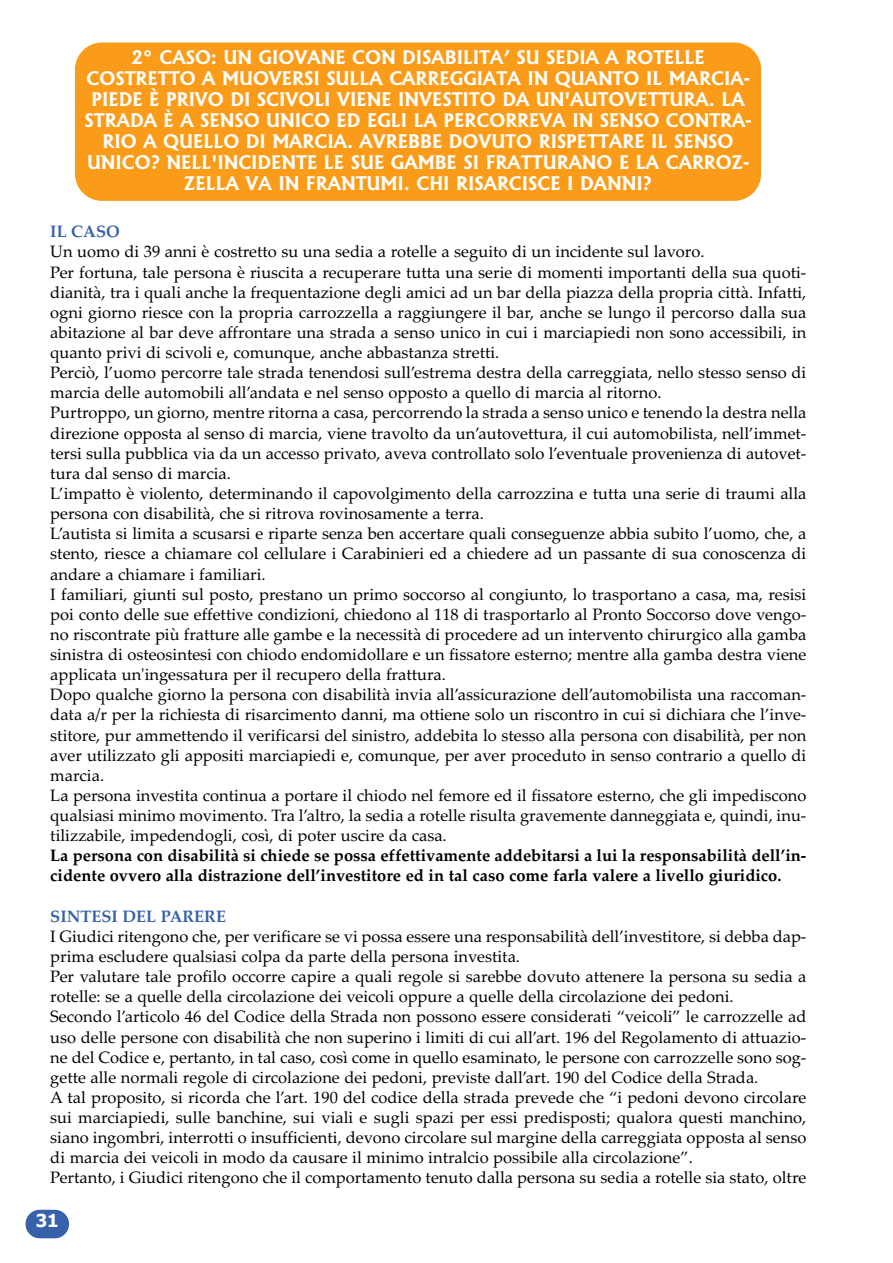
<style>
.page{position:relative;width:893px;height:1263px;background:#fff}
.page>*{position:absolute;margin:0;border:0;box-sizing:border-box;transform-origin:0 0}
.t1{font:700 18px/21px "Albertus";color:#fff;text-align:center}
.t2{font:700 18px "Tahoma";color:#fff}
.t3{font:16.5px/20.1px "Palatino Linotype";color:#000}
.t4{font:700 16.5px/20.1px "Palatino Linotype";color:#000}
.t5{font:700 16.5px "Palatino Linotype";color:#3761aa}
</style>
<div class="page">
<div style="left:75px;top:43px;width:686px;height:158px;background:#fa9c19;border-radius:27px"></div>
<div style="left:26px;top:1210px;width:43px;height:28px;background:#3761aa;border-radius:14px"></div>
<p class="t1" style="left:85px;top:47px;width:668px">2° CASO: UN GIOVANE CON DISABILITA’ SU SEDIA A ROTELLE COSTRETTO A MUOVERSI SULLA CARREGGIATA IN QUANTO IL MARCIA-PIEDE È PRIVO DI SCIVOLI VIENE INVESTITO DA UN'AUTOVETTURA. LA STRADA È A SENSO UNICO ED EGLI LA PERCORREVA IN SENSO CONTRA-RIO A QUELLO DI MARCIA. AVREBBE DOVUTO RISPETTARE IL SENSO UNICO? NELL'INCIDENTE LE SUE GAMBE SI FRATTURANO E LA CARROZ-ZELLA VA IN FRANTUMI. CHI RISARCISCE I DANNI?</p>
<p class="t5" style="left:50px;top:222px;width:71px">IL CASO</p>
<p class="t3" style="left:50px;top:242px;width:758px">Un uomo di 39 anni è costretto su una sedia a rotelle a seguito di un incidente sul lavoro.<br>Per fortuna, tale persona è riuscita a recuperare tutta una serie di momenti importanti della sua quoti&shy;dianità, tra i quali anche la frequentazione degli amici ad un bar della piazza della propria città. Infatti, ogni giorno riesce con la propria carrozzella a raggiungere il bar, anche se lungo il percorso dalla sua abitazione al bar deve affrontare una strada a senso unico in cui i marciapiedi non sono accessibili, in quanto privi di scivoli e, comunque, anche abbastanza stretti.<br>Perciò, l’uomo percorre tale strada tenendosi sull’estrema destra della carreggiata, nello stesso senso di marcia delle automobili all’andata e nel senso opposto a quello di marcia al ritorno.<br>Purtroppo, un giorno, mentre ritorna a casa, percorrendo la strada a senso unico e tenendo la destra nella direzione opposta al senso di marcia, viene travolto da un’autovettura, il cui automobilista, nell’immet&shy;tersi sulla pubblica via da un accesso privato, aveva controllato solo l’eventuale provenienza di autovet&shy;tura dal senso di marcia.<br>L’impatto è violento, determinando il capovolgimento della carrozzina e tutta una serie di traumi alla persona con disabilità, che si ritrova rovinosamente a terra.<br>L’autista si limita a scusarsi e riparte senza ben accertare quali conseguenze abbia subito l’uomo, che, a stento, riesce a chiamare col cellulare i Carabinieri ed a chiedere ad un passante di sua conoscenza di andare a chiamare i familiari.<br>I familiari, giunti sul posto, prestano un primo soccorso al congiunto, lo trasportano a casa, ma, resisi poi conto delle sue effettive condizioni, chiedono al 118 di trasportarlo al Pronto Soccorso dove vengo&shy;no riscontrate più fratture alle gambe e la necessità di procedere ad un intervento chirurgico alla gamba sinistra di osteosintesi con chiodo endomidollare e un fissatore esterno; mentre alla gamba destra viene applicata un'ingessatura per il recupero della frattura.<br>Dopo qualche giorno la persona con disabilità invia all’assicurazione dell’automobilista una raccoman&shy;data a/r per la richiesta di risarcimento danni, ma ottiene solo un riscontro in cui si dichiara che l’inve&shy;stitore, pur ammettendo il verificarsi del sinistro, addebita lo stesso alla persona con disabilità, per non aver utilizzato gli appositi marciapiedi e, comunque, per aver proceduto in senso contrario a quello di marcia.<br>La persona investita continua a portare il chiodo nel femore ed il fissatore esterno, che gli impediscono qualsiasi minimo movimento. Tra l’altro, la sedia a rotelle risulta gravemente danneggiata e, quindi, inu&shy;tilizzabile, impedendogli, così, di poter uscire da casa.</p>
<p class="t4" style="left:50px;top:846px;width:758px">La persona con disabilità si chiede se possa effettivamente addebitarsi a lui la responsabilità dell’in&shy;cidente ovvero alla distrazione dell’investitore ed in tal caso come farla valere a livello giuridico.</p>
<p class="t5" style="left:50px;top:906px;width:177px">SINTESI DEL PARERE</p>
<p class="t3" style="left:50px;top:926px;width:758px">I Giudici ritengono che, per verificare se vi possa essere una responsabilità dell’investitore, si debba dap&shy;prima escludere qualsiasi colpa da parte della persona investita.<br>Per valutare tale profilo occorre capire a quali regole si sarebbe dovuto attenere la persona su sedia a rotelle: se a quelle della circolazione dei veicoli oppure a quelle della circolazione dei pedoni.<br>Secondo l’articolo 46 del Codice della Strada non possono essere considerati “veicoli” le carrozzelle ad uso delle persone con disabilità che non superino i limiti di cui all’art. 196 del Regolamento di attuazio&shy;ne del Codice e, pertanto, in tal caso, così come in quello esaminato, le persone con carrozzelle sono sog&shy;gette alle normali regole di circolazione dei pedoni, previste dall’art. 190 del Codice della Strada.<br>A tal proposito, si ricorda che l’art. 190 del codice della strada prevede che “i pedoni devono circolare sui marciapiedi, sulle banchine, sui viali e sugli spazi per essi predisposti; qualora questi manchino, siano ingombri, interrotti o insufficienti, devono circolare sul margine della carreggiata opposta al senso di marcia dei veicoli in modo da causare il minimo intralcio possibile alla circolazione”.<br>Pertanto, i Giudici ritengono che il comportamento tenuto dalla persona su sedia a rotelle sia stato, oltre</p>
<p class="t2" style="left:36px;top:1210px;width:24px">31</p>
</div>
